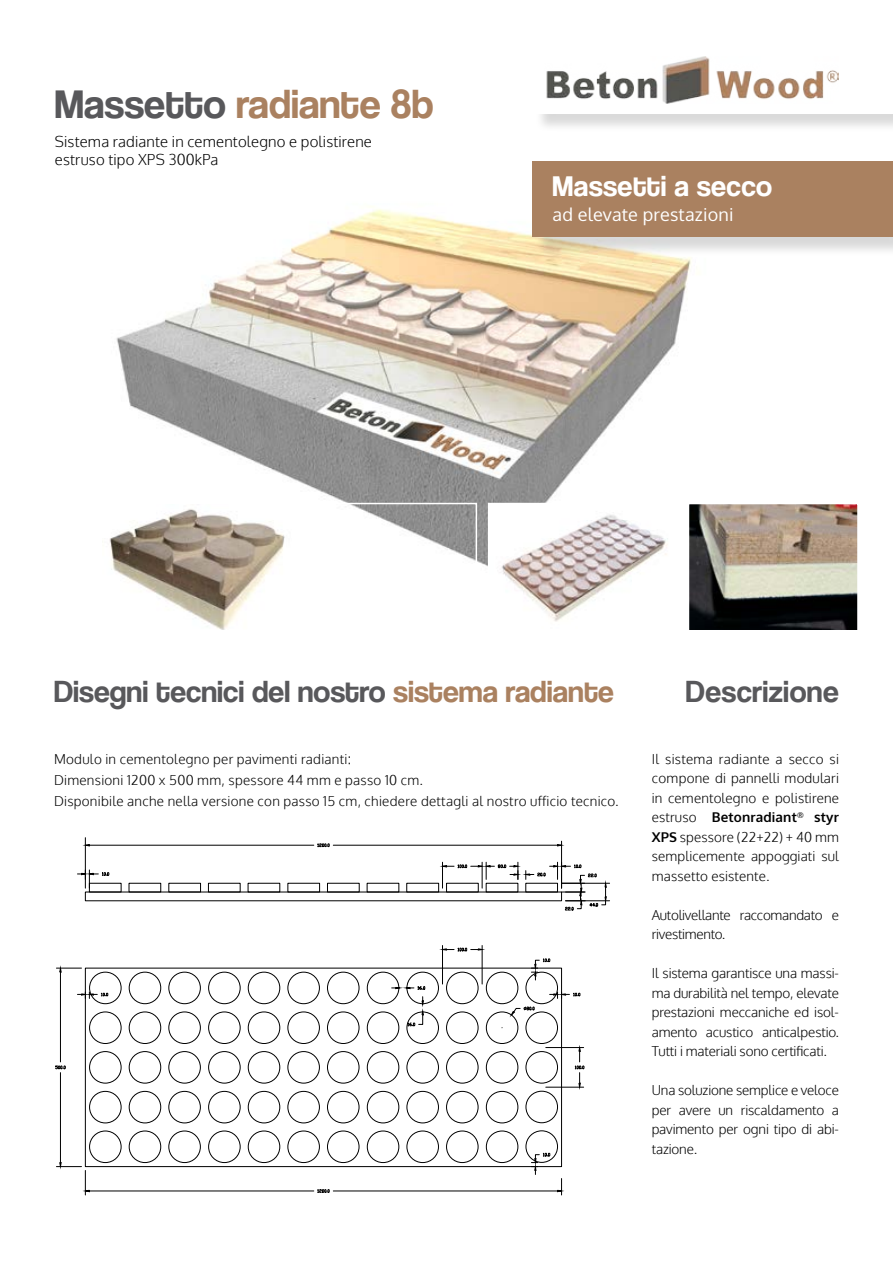
<style>
.page{position:relative;width:893px;height:1263px;background:#fff}
.page>*{position:absolute;margin:0;border:0;box-sizing:border-box;transform-origin:0 0}
.t1{font:42px "Coolvetica Rg";color:#aa8160}
.t2{font:31.5px "Coolvetica Rg";color:#58585b}
.t3{font:30px "Coolvetica Rg";letter-spacing:.01em;color:#fff}
.t4{font:18px "Oxygen";letter-spacing:.01em;color:#fff}
.t5{font:300 15px/18px "Oxygen";letter-spacing:.01em;color:#000}
.t6{font:300 13.5px/19.5px "Oxygen";letter-spacing:.01em;color:#000;text-align:justify}
.t7{font:300 13.5px/19.5px "Oxygen";letter-spacing:-.02em;color:#000}
.s1{color:#58585b}
.s2{color:#aa8160}
.s3{font-weight:700}
</style>
<div class="page">
<img style="left:116px;top:161px;width:617px;height:405px">
<div style="left:535px;top:164px;width:358px;height:92px;background:#000;opacity:.15"></div>
<div style="left:533px;top:162px;width:360px;height:75px;background:#aa8160"></div>
<svg style="left:323px;top:502px;width:155px;height:64px"></svg>
<div style="left:535px;top:52px;width:358px;height:81px;background:#000;opacity:.15"></div>
<div style="left:533px;top:49px;width:360px;height:64px;background:#fff"></div>
<img style="left:546px;top:57px;width:293px;height:46px">
<div style="left:85px;top:968px;width:477px;height:199px;border:1px solid #000"></div>
<div style="left:526px;top:972px;width:32px;height:32px;border:1px solid #000;border-radius:50%"></div>
<hr style="left:482px;top:945px;width:1px;height:39px;background:#000">
<hr style="left:442px;top:945px;width:1px;height:39px;background:#000">
<svg style="left:441px;top:948px;width:42px;height:4px"></svg>
<svg style="left:550px;top:992px;width:30px;height:6px"></svg>
<svg style="left:531px;top:958px;width:19px;height:22px"></svg>
<svg style="left:511px;top:1007px;width:23px;height:9px"></svg>
<div style="left:486px;top:1012px;width:32px;height:31px;border:1px solid #000;border-radius:50%"></div>
<svg style="left:408px;top:997px;width:16px;height:29px"></svg>
<svg style="left:392px;top:986px;width:33px;height:4px"></svg>
<hr style="left:546px;top:1047px;width:38px;height:1px;background:#000">
<hr style="left:546px;top:1087px;width:38px;height:1px;background:#000">
<svg style="left:575px;top:1046px;width:9px;height:42px"></svg>
<hr style="left:89px;top:1191px;width:225px;height:1px;background:#000">
<hr style="left:333px;top:1191px;width:224px;height:1px;background:#000">
<svg style="left:557px;top:1178px;width:6px;height:17px"></svg>
<svg style="left:317px;top:1189px;width:12px;height:4px"></svg>
<hr style="left:60px;top:1072px;width:1px;height:90px;background:#000">
<hr style="left:60px;top:972px;width:1px;height:90px;background:#000">
<svg style="left:56px;top:1162px;width:34px;height:33px"></svg>
<svg style="left:56px;top:967px;width:25px;height:5px"></svg>
<svg style="left:55px;top:1066px;width:11px;height:3px"></svg>
<div style="left:85px;top:892px;width:477px;height:9px;border:1px solid #000"></div>
<svg style="left:441px;top:862px;width:78px;height:26px"></svg>
<hr style="left:562px;top:883px;width:48px;height:1px;background:#000">
<hr style="left:566px;top:900px;width:44px;height:1px;background:#000">
<svg style="left:525px;top:862px;width:81px;height:49px"></svg>
<hr style="left:85px;top:838px;width:1px;height:50px;background:#000">
<hr style="left:561px;top:841px;width:1px;height:47px;background:#000">
<hr style="left:89px;top:845px;width:225px;height:1px;background:#000">
<hr style="left:333px;top:845px;width:224px;height:1px;background:#000">
<svg style="left:317px;top:843px;width:12px;height:4px"></svg>
<div style="left:526px;top:1012px;width:32px;height:31px;border:1px solid #000;border-radius:50%"></div>
<div style="left:526px;top:1051px;width:32px;height:32px;border:1px solid #000;border-radius:50%"></div>
<div style="left:526px;top:1091px;width:32px;height:32px;border:1px solid #000;border-radius:50%"></div>
<div style="left:526px;top:1131px;width:32px;height:31px;border:1px solid #000;border-radius:50%"></div>
<div style="left:486px;top:1051px;width:32px;height:32px;border:1px solid #000;border-radius:50%"></div>
<div style="left:486px;top:1091px;width:32px;height:32px;border:1px solid #000;border-radius:50%"></div>
<div style="left:486px;top:1131px;width:32px;height:32px;border:1px solid #000;border-radius:50%"></div>
<div style="left:486px;top:972px;width:32px;height:32px;border:1px solid #000;border-radius:50%"></div>
<div style="left:446px;top:1012px;width:32px;height:31px;border:1px solid #000;border-radius:50%"></div>
<div style="left:446px;top:1051px;width:32px;height:32px;border:1px solid #000;border-radius:50%"></div>
<div style="left:446px;top:1091px;width:32px;height:32px;border:1px solid #000;border-radius:50%"></div>
<div style="left:446px;top:1131px;width:32px;height:32px;border:1px solid #000;border-radius:50%"></div>
<div style="left:446px;top:972px;width:32px;height:32px;border:1px solid #000;border-radius:50%"></div>
<div style="left:407px;top:1012px;width:32px;height:31px;border:1px solid #000;border-radius:50%"></div>
<div style="left:407px;top:1051px;width:32px;height:32px;border:1px solid #000;border-radius:50%"></div>
<div style="left:407px;top:1091px;width:32px;height:32px;border:1px solid #000;border-radius:50%"></div>
<div style="left:407px;top:1131px;width:32px;height:32px;border:1px solid #000;border-radius:50%"></div>
<div style="left:407px;top:972px;width:32px;height:32px;border:1px solid #000;border-radius:50%"></div>
<div style="left:367px;top:1012px;width:32px;height:31px;border:1px solid #000;border-radius:50%"></div>
<div style="left:367px;top:1051px;width:32px;height:32px;border:1px solid #000;border-radius:50%"></div>
<div style="left:367px;top:1091px;width:32px;height:32px;border:1px solid #000;border-radius:50%"></div>
<div style="left:367px;top:1131px;width:32px;height:32px;border:1px solid #000;border-radius:50%"></div>
<div style="left:367px;top:972px;width:32px;height:32px;border:1px solid #000;border-radius:50%"></div>
<div style="left:327px;top:1012px;width:32px;height:31px;border:1px solid #000;border-radius:50%"></div>
<div style="left:327px;top:1051px;width:32px;height:32px;border:1px solid #000;border-radius:50%"></div>
<div style="left:327px;top:1091px;width:32px;height:32px;border:1px solid #000;border-radius:50%"></div>
<div style="left:327px;top:1131px;width:32px;height:32px;border:1px solid #000;border-radius:50%"></div>
<div style="left:327px;top:972px;width:32px;height:32px;border:1px solid #000;border-radius:50%"></div>
<div style="left:288px;top:1012px;width:31px;height:31px;border:1px solid #000;border-radius:50%"></div>
<div style="left:288px;top:1051px;width:31px;height:32px;border:1px solid #000;border-radius:50%"></div>
<div style="left:288px;top:1091px;width:31px;height:32px;border:1px solid #000;border-radius:50%"></div>
<div style="left:288px;top:1131px;width:31px;height:32px;border:1px solid #000;border-radius:50%"></div>
<div style="left:288px;top:972px;width:31px;height:32px;border:1px solid #000;border-radius:50%"></div>
<div style="left:248px;top:1012px;width:32px;height:31px;border:1px solid #000;border-radius:50%"></div>
<div style="left:248px;top:1051px;width:32px;height:32px;border:1px solid #000;border-radius:50%"></div>
<div style="left:248px;top:1091px;width:32px;height:32px;border:1px solid #000;border-radius:50%"></div>
<div style="left:248px;top:1131px;width:32px;height:32px;border:1px solid #000;border-radius:50%"></div>
<div style="left:248px;top:972px;width:32px;height:32px;border:1px solid #000;border-radius:50%"></div>
<div style="left:209px;top:1012px;width:31px;height:31px;border:1px solid #000;border-radius:50%"></div>
<div style="left:209px;top:1051px;width:31px;height:32px;border:1px solid #000;border-radius:50%"></div>
<div style="left:209px;top:1091px;width:31px;height:32px;border:1px solid #000;border-radius:50%"></div>
<div style="left:209px;top:1131px;width:31px;height:32px;border:1px solid #000;border-radius:50%"></div>
<div style="left:209px;top:972px;width:31px;height:32px;border:1px solid #000;border-radius:50%"></div>
<div style="left:169px;top:1012px;width:31px;height:31px;border:1px solid #000;border-radius:50%"></div>
<div style="left:169px;top:1051px;width:31px;height:32px;border:1px solid #000;border-radius:50%"></div>
<div style="left:169px;top:1091px;width:31px;height:32px;border:1px solid #000;border-radius:50%"></div>
<div style="left:169px;top:1131px;width:31px;height:32px;border:1px solid #000;border-radius:50%"></div>
<div style="left:169px;top:972px;width:31px;height:32px;border:1px solid #000;border-radius:50%"></div>
<div style="left:129px;top:1012px;width:32px;height:31px;border:1px solid #000;border-radius:50%"></div>
<div style="left:129px;top:1051px;width:32px;height:32px;border:1px solid #000;border-radius:50%"></div>
<div style="left:129px;top:1091px;width:32px;height:32px;border:1px solid #000;border-radius:50%"></div>
<div style="left:129px;top:1131px;width:32px;height:32px;border:1px solid #000;border-radius:50%"></div>
<div style="left:129px;top:972px;width:32px;height:32px;border:1px solid #000;border-radius:50%"></div>
<div style="left:89px;top:1012px;width:32px;height:31px;border:1px solid #000;border-radius:50%"></div>
<div style="left:89px;top:1051px;width:32px;height:32px;border:1px solid #000;border-radius:50%"></div>
<div style="left:89px;top:1091px;width:32px;height:32px;border:1px solid #000;border-radius:50%"></div>
<div style="left:89px;top:1131px;width:32px;height:32px;border:1px solid #000;border-radius:50%"></div>
<div style="left:89px;top:972px;width:32px;height:32px;border:1px solid #000;border-radius:50%"></div>
<svg style="left:77px;top:992px;width:31px;height:6px"></svg>
<svg style="left:531px;top:1153px;width:19px;height:21px"></svg>
<svg style="left:77px;top:870px;width:32px;height:18px"></svg>
<div style="left:84px;top:504px;width:228px;height:126px;background:#fff"></div>
<img style="left:109px;top:509px;width:176px;height:121px">
<svg style="left:687px;top:502px;width:171px;height:128px"></svg>
<svg style="left:487px;top:502px;width:189px;height:120px"></svg>
<h1 class="t1" style="left:55px;top:80px;width:380px"><span class="s1">Massetto</span> radiante 8b</h1>
<p class="t5" style="left:55px;top:133px;width:318px">Sistema radiante in cementolegno e polistirene estruso tipo XPS 300kPa</p>
<h3 class="t3" style="left:553px;top:169px;width:221px">Massetti a secco</h3>
<h3 class="t4" style="left:553px;top:202px;width:182px">ad elevate prestazioni</h3>
<h2 class="t2" style="left:54px;top:673px;width:562px">Disegni tecnici del nostro <span class="s2">sistema radiante</span></h2>
<p class="t6" style="left:54px;top:749px;width:566px;line-height:21px;text-align:left">Modulo in cementolegno per pavimenti radianti:<br>Dimensioni 1200 x 500 mm, spessore 44 mm e passo 10 cm.<br>Disponibile anche nella versione con passo 15 cm, chiedere dettagli al nostro ufficio tecnico.</p>
<h2 class="t2" style="left:686px;top:673px;width:155px">Descrizione</h2>
<p class="t6" style="left:652px;top:749px;width:189px">Il sistema radiante a secco si compone di pannelli modulari in cementolegno e polistirene estruso <span class="s3">Betonradiant</span><sup>®</sup> <span class="s3">styr XPS</span> spessore (22+22) + 40 mm semplicemente appoggiati sul massetto esistente.</p>
<p class="t7" style="left:652px;top:905px;width:189px">Autolivellante raccomandato e rivestimento.</p>
<p class="t6" style="left:652px;top:964px;width:189px">Il sistema garantisce una massi&shy;ma durabilità nel tempo, elevate prestazioni meccaniche ed isol&shy;amento acustico anticalpestio.<br>Tutti i materiali sono certificati.</p>
<p class="t6" style="left:652px;top:1081px;width:189px">Una soluzione semplice e veloce per avere un riscaldamento a pavimento per ogni tipo di abi&shy;tazione.</p>
</div>
